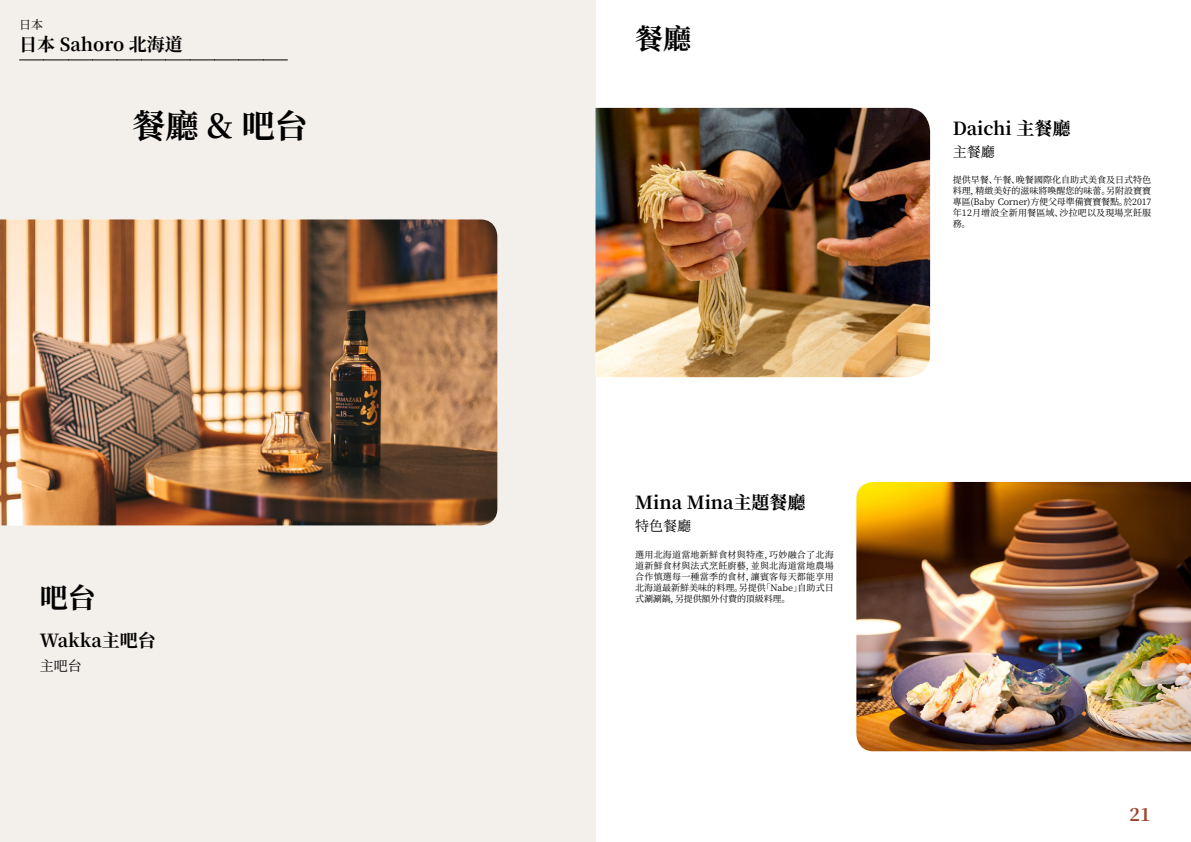
<style>
.page{position:relative;width:1191px;height:842px;background:#fff}
.page>*{position:absolute;margin:0;border:0;box-sizing:border-box;transform-origin:0 0}
.t1{font:700 33px "Noto Serif SC";color:#000}
.t2{font:700 28px "Noto Serif SC";color:#000}
.t3{font:700 18px "Noto Serif SC";color:#000}
.t4{font:700 18px "Noto Serif SC";color:#9d432c}
.t5{font:14px "Noto Serif SC";color:#000}
.t6{font:12px "Noto Serif SC";color:#000}
.t7{font:9px/11px "Noto Serif SC";color:#000;text-align:justify}
</style>
<div class="page">
<div style="left:0;top:0;width:595px;height:842px;background:#f3f0ec"></div>
<img style="left:0;top:219px;width:497px;height:306px">
<img style="left:595px;top:108px;width:335px;height:269px">
<img style="left:856px;top:482px;width:335px;height:269px">
<svg style="left:20px;top:60px;width:267px;height:1px"></svg>
<h3 class="t6" style="left:19px;top:17px;width:25px">日本</h3>
<h3 class="t3" style="left:19px;top:34px;width:165px">日本 Sahoro 北海道</h3>
<h1 class="t1" style="left:133px;top:107px;width:177px">餐廳 &amp; 吧台</h1>
<h2 class="t2" style="left:40px;top:582px;width:57px">吧台</h2>
<h3 class="t3" style="left:40px;top:630px;width:118px">Wakka主吧台</h3>
<h3 class="t5" style="left:40px;top:658px;width:43px">主吧台</h3>
<h2 class="t2" style="left:635px;top:23px;width:57px">餐廳</h2>
<h3 class="t3" style="left:635px;top:493px;width:172px">Mina Mina主題餐廳</h3>
<h3 class="t5" style="left:635px;top:518px;width:57px">特色餐廳</h3>
<p class="t7" style="left:635px;top:549px;width:200px">選用北海道當地新鮮食材與特產，巧妙融合了北海道新鮮食材與法式烹飪廚藝，並與北海道當地農場合作慎選每一種當季的食材，讓賓客每天都能享用北海道最新鮮美味的料理。另提供「Nabe」自助式日式涮涮鍋，另提供額外付費的頂級料理。</p>
<h3 class="t3" style="left:952px;top:119px;width:119px">Daichi 主餐廳</h3>
<h3 class="t5" style="left:952px;top:144px;width:43px">主餐廳</h3>
<p class="t7" style="left:952px;top:175px;width:200px">提供早餐、午餐、晚餐國際化自助式美食及日式特色料理，精緻美好的滋味將喚醒您的味蕾。另附設寶寶專區(Baby Corner)方便父母準備寶寶餐點。於2017年12月增設全新用餐區域、沙拉吧以及現場烹飪服務。</p>
<h3 class="t4" style="left:1129px;top:804px;width:23px">21</h3>
</div>
